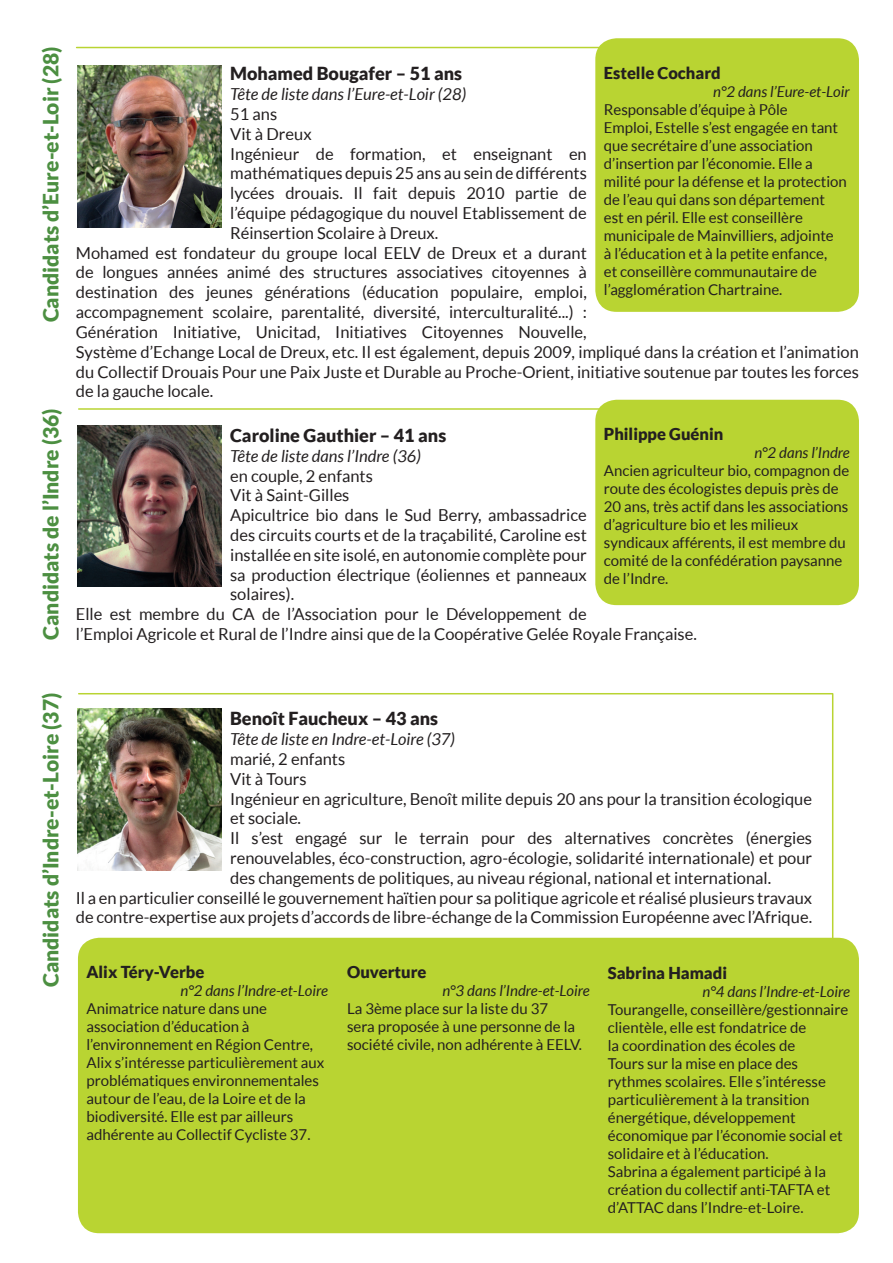
<style>
.page{position:relative;width:893px;height:1263px;background:#fff}
.page>*{position:absolute;margin:0;border:0;box-sizing:border-box;transform-origin:0 0}
.t1{font:900 21px "Lato";color:#4c8f41}
.t2{font:900 18px "Lato";color:#231f20}
.t3{font:16.5px "Lato";color:#231f20}
.t4{font:italic 16.5px "Lato";color:#231f20}
.t5{font:900 16.5px "Lato";color:#231f20}
.t6{font:15px/18px "Lato";color:#231f20}
.t7{font:italic 15px "Lato";color:#231f20}
</style>
<div class="page">
<div style="left:595px;top:38px;width:264px;height:274px;background:#b9d432;border-radius:21px"></div>
<div style="left:595px;top:400px;width:264px;height:205px;background:#b9d432;border-radius:21px"></div>
<div style="left:78px;top:938px;width:781px;height:295px;background:#b9d432;border-radius:21px"></div>
<img style="left:78px;top:425px;width:144px;height:162px">
<hr style="left:77px;top:47px;width:545px;height:1px;background:#b9d432">
<hr style="left:79px;top:408px;width:545px;height:2px;background:#b9d432">
<svg style="left:77px;top:693px;width:757px;height:261px"></svg>
<img style="left:78px;top:66px;width:144px;height:161px">
<p class="t1" style="left:38px;top:322px;width:277px;rotate:-90deg">Candidats d’Eure-et-Loir (28)</p>
<p class="t1" style="left:38px;top:640px;width:233px;rotate:-90deg">Candidats de l’Indre (36)</p>
<p class="t5" style="left:604px;top:63px;width:119px">Estelle Cochard</p>
<p class="t7" style="left:713px;top:83px;width:138px">n°2 dans l’Eure-et-Loir</p>
<p class="t6" style="left:604px;top:100px;width:245px">Responsable d’équipe à Pôle<br>Emploi, Estelle s’est engagée en tant que secrétaire d’une association d’insertion par l’économie. Elle a milité pour la défense et la protection de l’eau qui dans son département est en péril. Elle est conseillère municipale de Mainvilliers, adjointe<br>à l’éducation et à la petite enfance,<br>et conseillère communautaire de l’agglomération Chartraine.</p>
<p class="t2" style="left:230px;top:63px;width:234px">Mohamed Bougafer – 51 ans</p>
<p class="t4" style="left:230px;top:85px;width:238px">Tête de liste dans l’Eure-et-Loir (28)</p>
<p class="t3" style="left:230px;top:105px;width:49px">51 ans</p>
<p class="t3" style="left:230px;top:125px;width:83px">Vit à Dreux</p>
<p class="t3" style="left:230px;top:144px;width:358px">Ingénieur de formation, et enseignant en</p>
<p class="t3" style="left:230px;top:164px;width:358px">mathématiques depuis 25 ans au sein de différents</p>
<p class="t3" style="left:230px;top:184px;width:358px">lycées drouais. Il fait depuis 2010 partie de</p>
<p class="t3" style="left:230px;top:204px;width:358px">l’équipe pédagogique du nouvel Etablissement de</p>
<p class="t3" style="left:230px;top:224px;width:210px">Réinsertion Scolaire à Dreux.</p>
<p class="t3" style="left:76px;top:243px;width:512px">Mohamed est fondateur du groupe local EELV de Dreux et a durant</p>
<p class="t3" style="left:76px;top:263px;width:512px">de longues années animé des structures associatives citoyennes à</p>
<p class="t3" style="left:76px;top:283px;width:512px">destination des jeunes générations (éducation populaire, emploi,</p>
<p class="t3" style="left:76px;top:303px;width:512px">accompagnement scolaire, parentalité, diversité, interculturalité...) :</p>
<p class="t3" style="left:76px;top:323px;width:512px">Génération Initiative, Unicitad, Initiatives Citoyennes Nouvelle,</p>
<p class="t3" style="left:76px;top:342px;width:785px">Système d’Echange Local de Dreux, etc. Il est également, depuis 2009, impliqué dans la création et l’animation</p>
<p class="t3" style="left:76px;top:362px;width:785px">du Collectif Drouais Pour une Paix Juste et Durable au Proche-Orient, initiative soutenue par toutes les forces</p>
<p class="t3" style="left:76px;top:382px;width:139px">de la gauche locale.</p>
<p class="t2" style="left:230px;top:425px;width:218px">Caroline Gauthier – 41 ans</p>
<p class="t4" style="left:230px;top:447px;width:192px">Tête de liste dans l’Indre (36)</p>
<p class="t3" style="left:230px;top:466px;width:144px">en couple, 2 enfants</p>
<p class="t3" style="left:230px;top:486px;width:121px">Vit à Saint-Gilles</p>
<p class="t3" style="left:230px;top:506px;width:358px">Apicultrice bio dans le Sud Berry, ambassadrice</p>
<p class="t3" style="left:230px;top:526px;width:358px">des circuits courts et de la traçabilité, Caroline est</p>
<p class="t3" style="left:230px;top:546px;width:358px">installée en site isolé, en autonomie complète pour</p>
<p class="t3" style="left:230px;top:565px;width:358px">sa production électrique (éoliennes et panneaux</p>
<p class="t3" style="left:230px;top:585px;width:66px">solaires).</p>
<p class="t3" style="left:76px;top:605px;width:512px">Elle est membre du CA de l’Association pour le Développement de</p>
<p class="t3" style="left:76px;top:625px;width:623px">l’Emploi Agricole et Rural de l’Indre ainsi que de la Coopérative Gelée Royale Française.</p>
<p class="t5" style="left:604px;top:424px;width:121px">Philippe Guénin</p>
<p class="t7" style="left:754px;top:444px;width:97px">n°2 dans l’Indre</p>
<p class="t6" style="left:604px;top:462px;width:247px">Ancien agriculteur bio, compagnon de route des écologistes depuis près de 20 ans, très actif dans les associations d’agriculture bio et les milieux syndicaux afférents, il est membre du comité de la confédération paysanne de l’Indre.</p>
<p class="t1" style="left:38px;top:987px;width:296px;rotate:-90deg">Candidats d’Indre-et-Loire (37)</p>
<p class="t2" style="left:230px;top:708px;width:209px">Benoît Faucheux – 43 ans</p>
<p class="t4" style="left:230px;top:730px;width:226px">Tête de liste en Indre-et-Loire (37)</p>
<p class="t3" style="left:230px;top:750px;width:117px">marié, 2 enfants</p>
<p class="t3" style="left:230px;top:769px;width:78px">Vit à Tours</p>
<p class="t3" style="left:230px;top:789px;width:583px">Ingénieur en agriculture, Benoît milite depuis 20 ans pour la transition écologique</p>
<p class="t3" style="left:230px;top:809px;width:72px">et sociale.</p>
<p class="t3" style="left:230px;top:829px;width:583px">Il s’est engagé sur le terrain pour des alternatives concrètes (énergies</p>
<p class="t3" style="left:230px;top:849px;width:584px">renouvelables, éco-construction, agro-écologie, solidarité internationale) et pour</p>
<p class="t3" style="left:230px;top:868px;width:543px">des changements de politiques, au niveau régional, national et international.</p>
<p class="t3" style="left:76px;top:888px;width:738px">Il a en particulier conseillé le gouvernement haïtien pour sa politique agricole et réalisé plusieurs travaux</p>
<p class="t3" style="left:76px;top:908px;width:738px">de contre-expertise aux projets d’accords de libre-échange de la Commission Européenne avec l’Afrique.</p>
<p class="t5" style="left:86px;top:962px;width:119px">Alix Téry-Verbe</p>
<p class="t7" style="left:181px;top:982px;width:149px">n°2 dans l’Indre-et-Loire</p>
<p class="t6" style="left:86px;top:999px;width:240px">Animatrice nature dans une association d’éducation à l’environnement en Région Centre, Alix s’intéresse particulièrement aux problématiques environnementales autour de l’eau, de la Loire et de la biodiversité. Elle est par ailleurs adhérente au Collectif Cycliste 37.</p>
<p class="t5" style="left:347px;top:962px;width:81px">Ouverture</p>
<p class="t7" style="left:442px;top:982px;width:149px">n°3 dans l’Indre-et-Loire</p>
<p class="t6" style="left:347px;top:999px;width:236px">La 3ème place sur la liste du 37<br>sera proposée à une personne de la société civile, non adhérente à EELV.</p>
<p class="t5" style="left:608px;top:964px;width:121px">Sabrina Hamadi</p>
<p class="t7" style="left:703px;top:983px;width:149px">n°4 dans l’Indre-et-Loire</p>
<p class="t6" style="left:608px;top:1001px;width:242px">Tourangelle, conseillère/gestionnaire clientèle, elle est fondatrice de<br>la coordination des écoles de<br>Tours sur la mise en place des rythmes scolaires. Elle s’intéresse particulièrement à la transition énergétique, développement économique par l’économie social et solidaire et à l’éducation.<br>Sabrina a également participé à la création du collectif anti-TAFTA et d’ATTAC dans l’Indre-et-Loire.</p>
</div>
